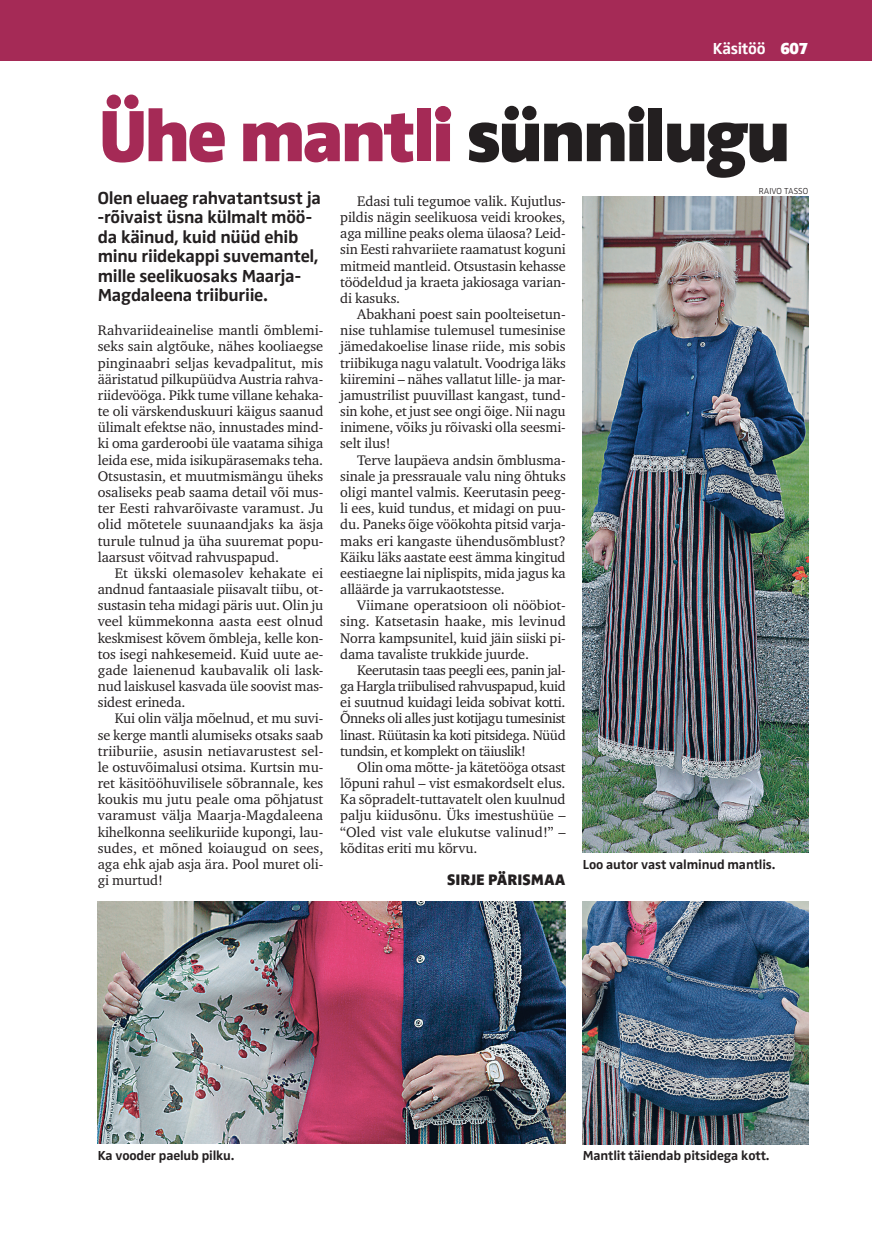
<style>
.page{position:relative;width:872px;height:1234px;background:#fff}
.page>*{position:absolute;margin:0;border:0;box-sizing:border-box;transform-origin:0 0}
.t1{font:900 75px "Zwo Pro";letter-spacing:-.05em;color:#a52a56}
.t2{font:700 18px/19.5px "Zwo Pro";letter-spacing:-.015em;color:#231f20}
.t3{font:700 16.5px "Zwo Pro";letter-spacing:-.02em;color:#fff}
.t4{font:900 15.75px "Zwo Pro";color:#231f20}
.t5{font:14.25px/16.2px "Charter ITC";letter-spacing:-.01em;color:#231f20;text-align:justify}
.t6{font:700 13.5px "Zwo Pro";letter-spacing:-.01em;color:#231f20}
.t7{font:300 9px "Zwo Pro";color:#231f20}
.s1{font-weight:900}
.s2{color:#231f20}
</style>
<div class="page">
<div style="left:0;top:0;width:872px;height:60px;background:#a52a56"></div>
<img style="left:583px;top:196px;width:225px;height:656px">
<img style="left:98px;top:901px;width:468px;height:242px">
<img style="left:583px;top:901px;width:225px;height:242px">
<p class="t3" style="left:713px;top:39px;width:97px">Käsitöö <span class="s1">607</span></p>
<h1 class="t1" style="left:98px;top:91px;width:694px">Ühe mantli <span class="s2">sünnilugu</span></h1>
<p class="t2" style="left:98px;top:188px;width:225px">Olen eluaeg rahvatantsust ja -rõivaist üsna külmalt möö&shy;da käinud, kuid nüüd ehib minu riidekappi suvemantel, mille seelikuosaks Maarja-<br>Magdaleena triiburiie.</p>
<p class="t5" style="left:98px;top:322px;width:227px">Rahvariideainelise mantli õmblemi&shy;seks sain algtõuke, nähes kooliaegse pinginaabri seljas kevadpalitut, mis ääristatud pilkupüüdva Austria rahva&shy;riidevööga. Pikk tume villane kehaka&shy;te oli värskenduskuuri käigus saanud ülimalt efektse näo, innustades mind&shy;ki oma garderoobi üle vaatama sihiga leida ese, mida isikupärasemaks teha.<br>Otsustasin, et muutmismängu üheks osaliseks peab saama detail või mus&shy;ter Eesti rahvarõivaste varamust. Ju olid mõtetele suunaandjaks ka äsja turule tulnud ja üha suuremat popu&shy;laarsust võitvad rahvuspapud.</p>
<p class="t5" style="left:98px;top:564px;width:227px;text-indent:17px">Et ükski olemasolev kehakate ei andnud fantaasiale piisavalt tiibu, ot&shy;sustasin teha midagi päris uut. Olin ju veel kümmekonna aasta eest olnud keskmisest kõvem õmbleja, kelle kon&shy;tos isegi nahkesemeid. Kuid uute ae&shy;gade laienenud kaubavalik oli lask&shy;nud laiskusel kasvada üle soovist mas&shy;sidest erineda.</p>
<p class="t5" style="left:98px;top:710px;width:227px;text-indent:17px">Kui olin välja mõelnud, et mu suvi&shy;se kerge mantli alumiseks otsaks saab triiburiie, asusin netiavarustest sel&shy;le ostuvõimalusi otsima. Kurtsin mu&shy;ret käsitööhuvilisele sõbrannale, kes koukis mu jutu peale oma põhjatust varamust välja Maarja-Magdaleena kihelkonna seelikuriide kupongi, lau&shy;sudes, et mõned koiaugud on sees, aga ehk ajab asja ära. Pool muret oli&shy;gi murtud!</p>
<p class="t5" style="left:340px;top:193px;width:227px;text-indent:17px">Edasi tuli tegumoe valik. Kujutlus&shy;pildis nägin seelikuosa veidi krookes, aga milline peaks olema ülaosa? Leid&shy;sin Eesti rahvariiete raamatust koguni mitmeid mantleid. Otsustasin kehasse töödeldud ja kraeta jakiosaga varian&shy;di kasuks.</p>
<p class="t5" style="left:340px;top:306px;width:227px;text-indent:17px">Abakhani poest sain poolteisetun&shy;nise tuhlamise tulemusel tumesinise jämedakoelise linase riide, mis sobis triibikuga nagu valatult. Voodriga läks kiiremini – nähes vallatut lille- ja mar&shy;jamustrilist puuvillast kangast, tund&shy;sin kohe, et just see ongi õige. Nii nagu inimene, võiks ju rõivaski olla seesmi&shy;selt ilus!</p>
<p class="t5" style="left:340px;top:451px;width:227px;text-indent:17px">Terve laupäeva andsin õmblusma&shy;sinale ja pressrauale valu ning õhtuks oligi mantel valmis. Keerutasin peeg&shy;li ees, kuid tundus, et midagi on puu&shy;du. Paneks õige vöökohta pitsid varja&shy;maks eri kangaste ühendusõmblust?<br>Käiku läks aastate eest ämma kingitud eestiaegne lai niplispits, mida jagus ka alläärde ja varrukaotstesse.</p>
<p class="t5" style="left:340px;top:597px;width:227px;text-indent:17px">Viimane operatsioon oli nööbiot&shy;sing. Katsetasin haake, mis levinud Norra kampsunitel, kuid jäin siiski pi&shy;dama tavaliste trukkide juurde.</p>
<p class="t5" style="left:340px;top:661px;width:227px;text-indent:17px">Keerutasin taas peegli ees, panin jal&shy;ga Hargla triibulised rahvuspapud, kuid ei suutnud kuidagi leida sobivat kotti.<br>Õnneks oli alles just kotijagu tumesinist linast. Rüütasin ka koti pitsidega. Nüüd tundsin, et komplekt on täiuslik!</p>
<p class="t5" style="left:340px;top:758px;width:227px;text-indent:17px">Olin oma mõtte- ja kätetööga otsast lõpuni rahul – vist esmakordselt elus.<br>Ka sõpradelt-tuttavatelt olen kuulnud palju kiidusõnu. Üks imestushüüe – “Oled vist vale elukutse valinud!” – kõditas eriti mu kõrvu.</p>
<p class="t4" style="left:447px;top:870px;width:120px">SIRJE PÄRISMAA</p>
<p class="t7" style="left:759px;top:185px;width:51px">RAIVO TASSO</p>
<p class="t6" style="left:583px;top:856px;width:194px">Loo autor vast valminud mantlis.</p>
<p class="t6" style="left:98px;top:1147px;width:138px">Ka vooder paelub pilku.</p>
<p class="t6" style="left:583px;top:1147px;width:188px">Mantlit täiendab pitsidega kott.</p>
</div>
